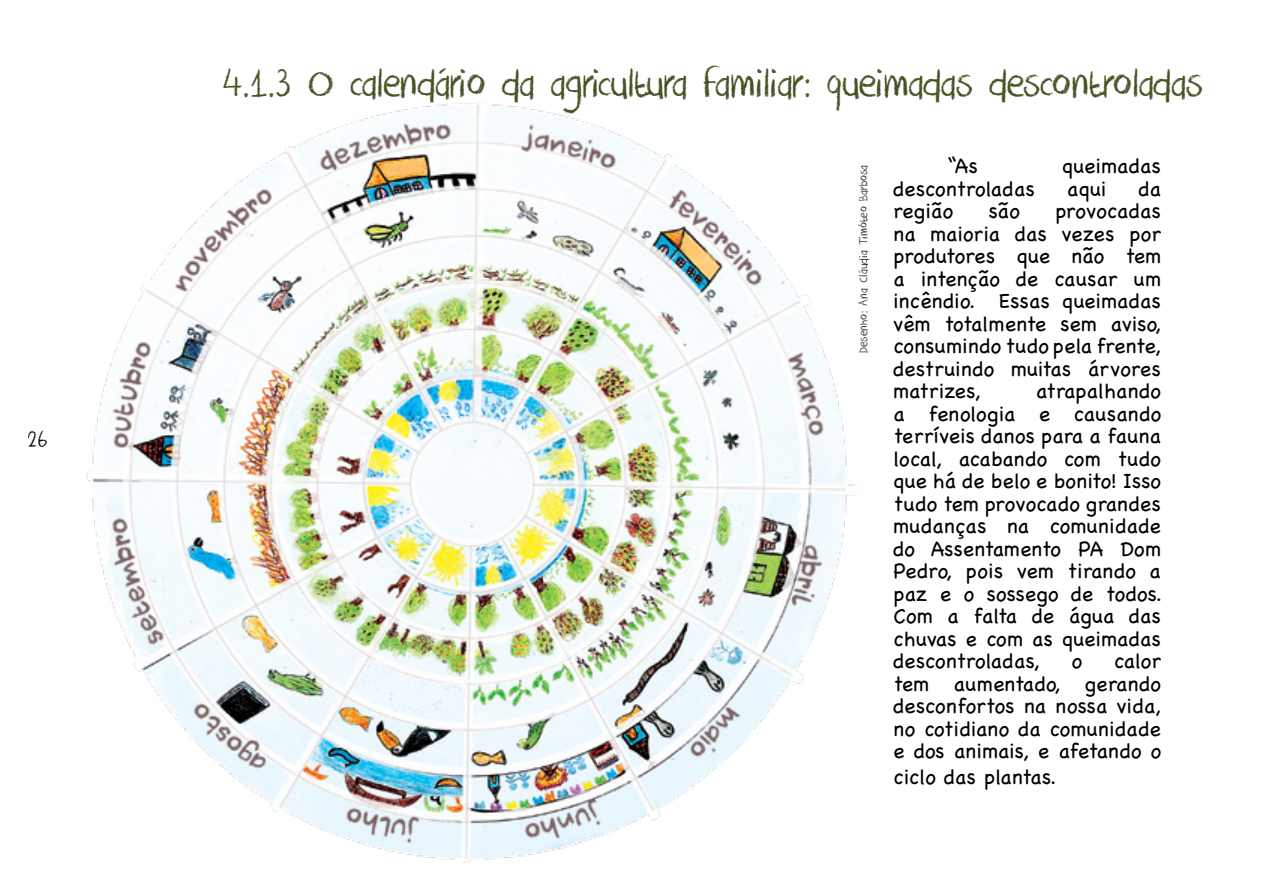
<style>
.page{position:relative;width:1263px;height:893px;background:#fff}
.page>*{position:absolute;margin:0;border:0;box-sizing:border-box;transform-origin:0 0}
.t1{font:45px "DK Crayon Crumble";letter-spacing:-.02em;color:#445222}
.t2{font:25.5px "DK Crayon Crumble";color:#000}
.t3{font:21px/22.5px "Chalkboard";letter-spacing:.01em;color:#000;text-align:justify}
.t4{font:13.5px "DK Crayon Crumble";letter-spacing:.01em;color:#302e27}
</style>
<div class="page">
<img style="left:86px;top:103px;width:771px;height:760px">
<p class="t2" style="left:27px;top:431px;width:22px">26</p>
<h1 class="t1" style="left:221px;top:68px;width:983px">4.1.3 O calendário da agricultura familiar: queimadas descontroladas</h1>
<p class="t4" style="left:859px;top:353px;width:189px;rotate:-90deg">Desenho: Ana Cláudia Timóteo Barbosa</p>
<p class="t3" style="left:947px;top:155px;width:32px">“As</p>
<p class="t3" style="left:1062px;top:155px;width:100px">queimadas</p>
<p class="t3" style="left:893px;top:177px;width:143px">descontroladas</p>
<p class="t3" style="left:1067px;top:177px;width:41px">aqui</p>
<p class="t3" style="left:1139px;top:177px;width:24px">da</p>
<p class="t3" style="left:893px;top:200px;width:61px">região</p>
<p class="t3" style="left:989px;top:200px;width:32px">são</p>
<p class="t3" style="left:893px;top:200px;width:269px;text-indent:162px">provocadas na maioria das vezes por produtores que não tem a intenção de causar um incêndio. Essas queimadas vêm totalmente sem aviso, consumindo tudo pela frente, destruindo muitas árvores matrizes,</p>
<p class="t3" style="left:893px;top:380px;width:270px;text-indent:143px">atrapalhando a fenologia e causando terríveis danos para a fauna local, acabando com tudo que há de belo e bonito! Isso tudo tem provocado grandes mudanças na comunidade do Assentamento PA Dom Pedro, pois vem tirando a paz e o sossego de todos.<br>Com a falta de água das chuvas e com as queimadas descontroladas,</p>
<p class="t3" style="left:893px;top:650px;width:269px;text-indent:221px">calor tem aumentado, gerando desconfortos na nossa vida, no cotidiano da comunidade e dos animais, e afetando o</p>
<p class="t3" style="left:893px;top:765px;width:164px">ciclo das plantas.</p>
<p class="t3" style="left:1072px;top:650px;width:12px">o</p>
</div>
